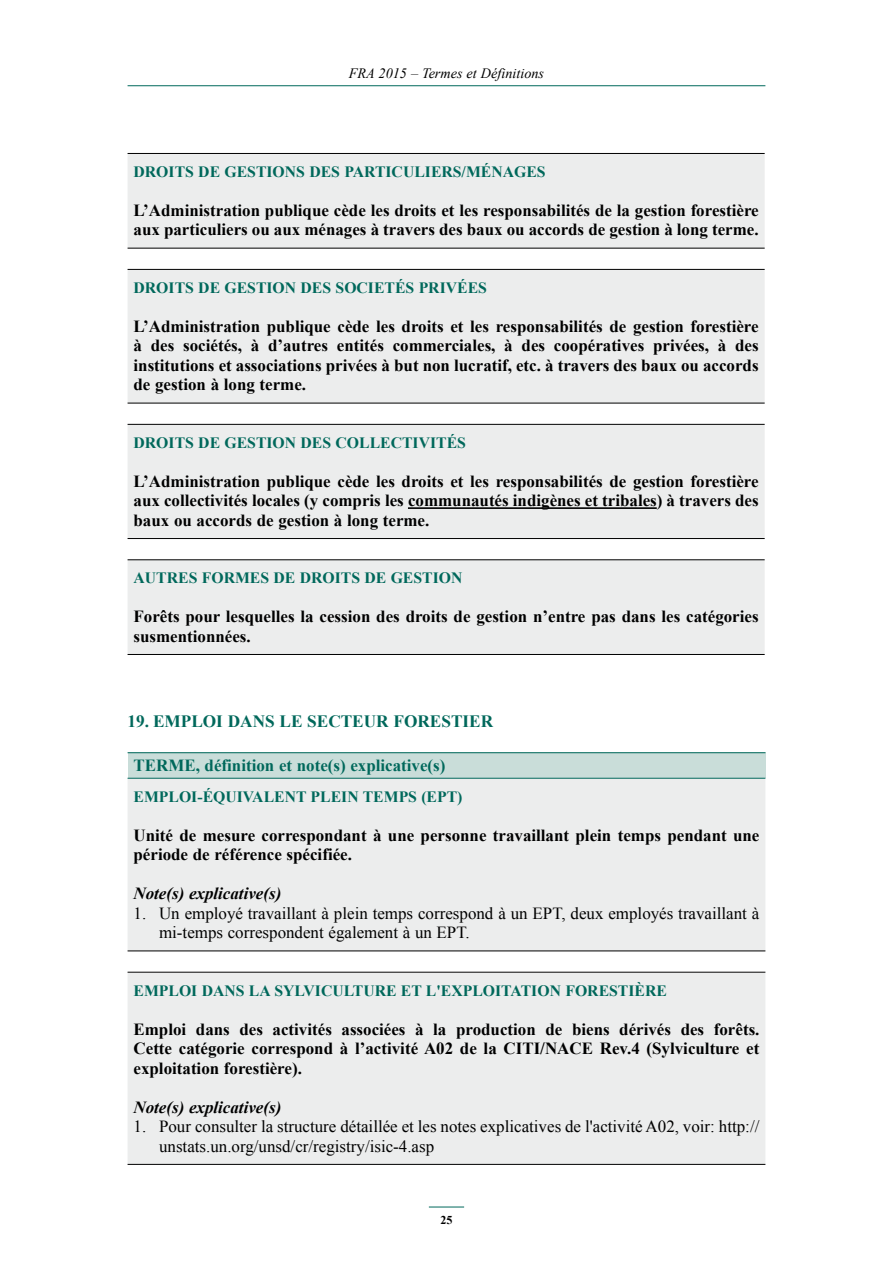
<style>
.page{position:relative;width:893px;height:1263px;background:#fff}
.page>*{position:absolute;margin:0;border:0;box-sizing:border-box;transform-origin:0 0}
.t1{font:700 17.25px "Times New Roman";color:#00685b}
.t2{font:700 16.95px/19.5px "Times New Roman";color:#000}
.t3{font:16.95px/19.5px "Times New Roman";color:#000}
.t4{font:italic 700 16.95px "Times New Roman";color:#000}
.t5{font:700 16.95px "Times New Roman";color:#00685b}
.t6{font:700 15.75px "Times New Roman";color:#00685b}
.t7{font:italic 14.25px "Times New Roman";color:#000}
.t8{font:700 12px "Times New Roman";color:#000}
</style>
<div class="page">
<hr style="left:429px;top:1206px;width:35px;height:1px;background:#00685b">
<hr style="left:128px;top:85px;width:637px;height:1px;background:#00685b">
<div style="left:128px;top:154px;width:637px;height:500px;background:#eceded"></div>
<svg style="left:128px;top:249px;width:637px;height:310px;fill:#eceded"></svg>
<hr style="left:128px;top:153px;width:637px;height:1px;background:#000">
<hr style="left:128px;top:248px;width:637px;height:1px;background:#000">
<hr style="left:128px;top:269px;width:637px;height:1px;background:#000">
<hr style="left:128px;top:403px;width:637px;height:1px;background:#000">
<hr style="left:128px;top:424px;width:637px;height:1px;background:#000">
<hr style="left:128px;top:538px;width:637px;height:1px;background:#000">
<hr style="left:128px;top:559px;width:637px;height:1px;background:#000">
<hr style="left:128px;top:654px;width:637px;height:1px;background:#000">
<hr style="left:408px;top:507px;width:249px;height:2px;background:#000">
<div style="left:128px;top:753px;width:637px;height:25px;background:#c9ddd9"></div>
<div style="left:128px;top:779px;width:637px;height:385px;background:#eceded"></div>
<div style="left:128px;top:951px;width:637px;height:21px;background:#fff"></div>
<hr style="left:128px;top:752px;width:637px;height:1px;background:#00685b">
<hr style="left:128px;top:778px;width:637px;height:1px;background:#00685b">
<hr style="left:128px;top:950px;width:637px;height:1px;background:#000">
<hr style="left:128px;top:972px;width:637px;height:1px;background:#000">
<hr style="left:128px;top:1164px;width:637px;height:1px;background:#000">
<p class="t7" style="left:349px;top:63px;width:197px">FRA 2015 – Termes et Définitions</p>
<p class="t6" style="left:134px;top:161px;width:414px">DROITS DE GESTIONS DES PARTICULIERS/MÉNAGES</p>
<p class="t2" style="left:134px;top:200px;width:627px">L’Administration publique cède les droits et les responsabilités de la gestion forestière aux particuliers ou aux ménages à travers des baux ou accords de gestion à long terme.</p>
<p class="t6" style="left:134px;top:277px;width:355px">DROITS DE GESTION DES SOCIETÉS PRIVÉES</p>
<p class="t2" style="left:134px;top:316px;width:627px;text-align:justify">L’Administration publique cède les droits et les responsabilités de gestion forestière à des sociétés, à d’autres entités commerciales, à des coopératives privées, à des institutions et associations privées à but non lucratif, etc. à travers des baux ou accords de gestion à long terme.</p>
<p class="t6" style="left:134px;top:432px;width:334px">DROITS DE GESTION DES COLLECTIVITÉS</p>
<p class="t2" style="left:134px;top:471px;width:627px;text-align:justify">L’Administration publique cède les droits et les responsabilités de gestion forestière aux collectivités locales (y compris les communautés indigènes et tribales) à travers des baux ou accords de gestion à long terme.</p>
<p class="t6" style="left:134px;top:567px;width:330px">AUTRES FORMES DE DROITS DE GESTION</p>
<p class="t2" style="left:134px;top:606px;width:627px">Forêts pour lesquelles la cession des droits de gestion n’entre pas dans les catégories susmentionnées.</p>
<p class="t1" style="left:128px;top:709px;width:367px">19. EMPLOI DANS LE SECTEUR FORESTIER</p>
<p class="t5" style="left:134px;top:754px;width:313px">TERME, définition et note(s) explicative(s)</p>
<p class="t6" style="left:134px;top:785px;width:82px">EMPLOI-ÉQU</p>
<p class="t6" style="left:237px;top:785px;width:227px">IVALENT PLEIN TEMPS (EPT)</p>
<p class="t2" style="left:134px;top:825px;width:627px">Unité de mesure correspondant à une personne travaillant plein temps pendant une période de référence spécifiée.</p>
<p class="t4" style="left:134px;top:882px;width:149px">Note(s) explicative(s)</p>
<p class="t3" style="left:159px;top:903px;width:602px;text-indent:-26px">1. Un employé travaillant à plein temps correspond à un EPT, deux employés travaillant à mi-temps correspondent également à un EPT.</p>
<p class="t6" style="left:134px;top:979px;width:535px">EMPLOI DANS LA SYLVICULTURE ET L'EXPLOITATION FORESTIÈRE</p>
<p class="t2" style="left:134px;top:1019px;width:627px;text-align:justify">Emploi dans des activités associées à la production de biens dérivés des forêts.<br>Cette catégorie correspond à l’activité A02 de la CITI/NACE Rev.4 (Sylviculture et exploitation forestière).</p>
<p class="t4" style="left:134px;top:1095px;width:149px">Note(s) explicative(s)</p>
<p class="t3" style="left:159px;top:1116px;width:602px;text-indent:-26px">1. Pour consulter la structure détaillée et les notes explicatives de l'activité A02, voir: http:// unstats.un.org/unsd/cr/registry/isic-4.asp</p>
<p class="t8" style="left:440px;top:1212px;width:13px">25</p>
</div>
